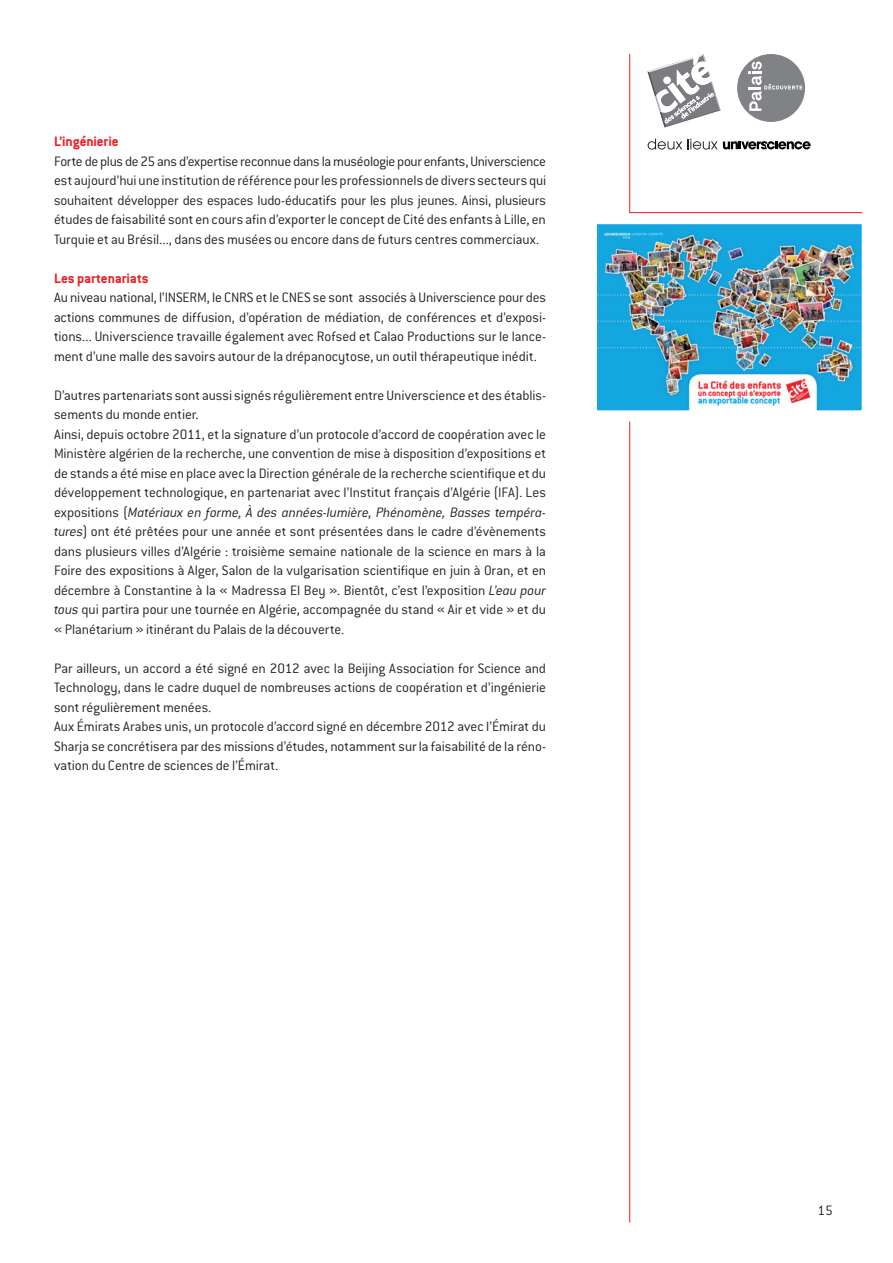
<style>
.page{position:relative;width:893px;height:1263px;background:#fff}
.page>*{position:absolute;margin:0;border:0;box-sizing:border-box;transform-origin:0 0}
.t1{font:300 15px/19.5px "Conduit ITC";letter-spacing:-.005em;color:#231f20;text-align:justify}
.t2{font:15px "Conduit ITC Light Italic Alt";letter-spacing:-.01em;color:#231f20}
.t3{font:700 15px "Conduit ITC";color:#ee1d23}
.s1{font-family:"Conduit ITC";font-weight:300}
.s2{font-family:"Conduit ITC Light Italic Alt";font-weight:400}
</style>
<div class="page">
<hr style="left:629px;top:54px;width:1px;height:1168px;background:#ee1d23">
<div style="left:737px;top:54px;width:68px;height:68px;background:#808285;border-radius:50%"></div>
<svg style="left:748px;top:62px;width:54px;height:49px"></svg>
<svg style="left:648px;top:139px;width:163px;height:11px"></svg>
<svg style="left:647px;top:54px;width:74px;height:73px"></svg>
<img style="left:597px;top:225px;width:264px;height:184px">
<hr style="left:629px;top:212px;width:233px;height:1px;background:#ee1d23">
<p class="t3" style="left:54px;top:133px;width:66px">L’ingénierie</p>
<p class="t1" style="left:54px;top:151px;width:494px">Forte de plus de 25 ans d’expertise reconnue dans la muséologie pour enfants, Universcience est aujourd’hui une institution de référence pour les professionnels de divers secteurs qui souhaitent développer des espaces ludo-éducatifs pour les plus jeunes. Ainsi, plusieurs études de faisabilité sont en cours afin d’exporter le concept de Cité des enfants à Lille, en Turquie et au Brésil..., dans des musées ou encore dans de futurs centres commerciaux.</p>
<p class="t3" style="left:54px;top:269px;width:96px">Les partenariats</p>
<p class="t1" style="left:54px;top:288px;width:494px">Au niveau national, l’INSERM, le CNRS et le CNES se sont associés à Universcience pour des actions communes de diffusion, d’opération de médiation, de conférences et d’exposi&shy;tions... Universcience travaille également avec Rofsed et Calao Productions sur le lance&shy;ment d’une malle des savoirs autour de la drépanocytose, un outil thérapeutique inédit.</p>
<p class="t1" style="left:54px;top:385px;width:494px;text-align:left">D’autres partenariats sont aussi signés régulièrement entre Universcience et des établis&shy;sements du monde entier.<br>Ainsi, depuis octobre 2011, et la signature d’un protocole d’accord de coopération avec le Ministère algérien de la recherche, une convention de mise à disposition d’expositions et de stands a été mise en place avec la Direction générale de la recherche scientifique et du développement technologique, en partenariat avec l’I nstitut français d’Algérie (IFA). Les</p>
<p class="t2" style="left:54px;top:504px;width:493px"><span class="s1">expositions (</span>Matériaux en forme, à des années-lumière, Phénomène, Basses tempéra-</p>
<p class="t1" style="left:54px;top:522px;width:494px"><span class="s2">tures</span>) ont été prêtées pour une année et sont présentées dans le cadre d’évènements dans plusieurs villes d’Algérie : troisième semaine nationale de la science en mars à la Foire des expositions à Alger, Salon de la vulgarisation scientifique en juin à Oran, et en décembre à Constantine à la « Madressa El Bey ». Bientôt, c’est l’exposition <span class="s2">L’eau pour tous</span> qui partira pour une tournée en Algérie, accompagnée du stand « Air et vide » et du « Planétarium » itinérant du Palais de la découverte.</p>
<p class="t1" style="left:54px;top:658px;width:494px;text-align:left">Par ailleurs, un accord a été signé en 2012 avec la Beijing Association for Science and Technology, dans le cadre duquel de nombreuses actions de coopération et d’ingénierie sont régulièrement menées.<br>Aux Émirats Arabes unis, un protocole d’accord signé en décembre 2012 avec l’Émirat du Sharja se concrétisera par des missions d’études, notamment sur la faisabilité de la réno&shy;vation du Centre de sciences de l’Émirat.</p>
<p class="t1" style="left:818px;top:1201px;width:17px">15</p>
</div>
